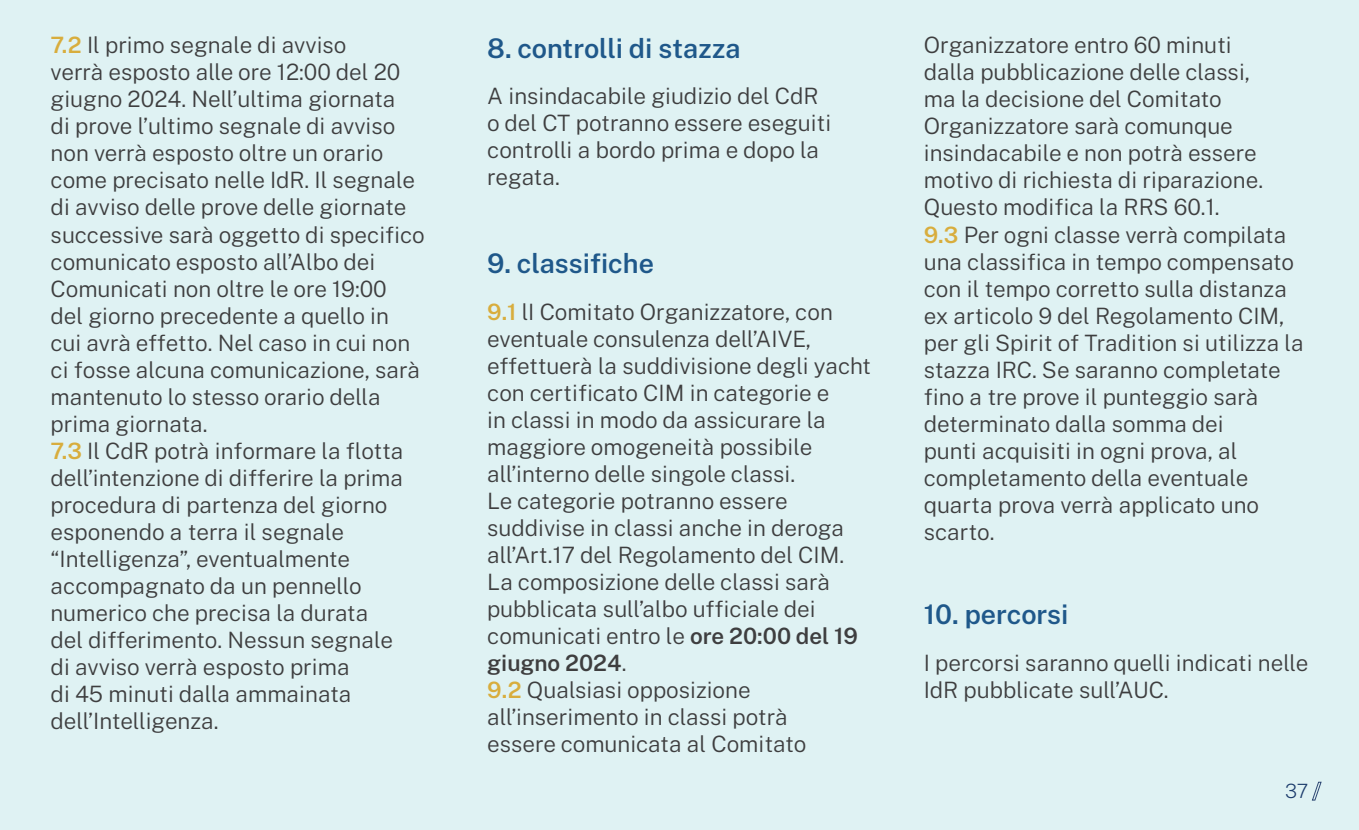
<style>
.page{position:relative;width:1359px;height:830px;background:#fff}
.page>*{position:absolute;margin:0;border:0;box-sizing:border-box;transform-origin:0 0}
.Titoli_paragrafi{font:600 27px "Public Sans";color:#1f588a}
.Testi_lunghi{font:300 22.5px/27px "Public Sans";color:#3e3e3f}
.t1{font:200 19.57px "Public Sans";color:#1b3b6b}
.s1{font-weight:600;color:#d8ad3d}
.s2{font-weight:600}
.s3{font-weight:700;font-size:24.07px;color:#2d4773}
</style>
<div class="page">
<div style="left:0;top:0;width:1359px;height:829px;background:#dff2f3"></div>
<p class="Testi_lunghi" style="left:51px;top:30px;width:376px"><span class="s1">7.2</span> Il primo segnale di avviso<br>verrà esposto alle ore 12:00 del 20 giugno 2024. Nell’ultima giornata<br>di prove l’ultimo segnale di avviso non verrà esposto oltre un orario come precisato nelle IdR. Il segnale di avviso delle prove delle giornate successive sarà oggetto di specifi co comunicato esposto all’Albo dei Comunicati non oltre le ore 19:00 del giorno precedente a quello in cui avrà effetto. Nel caso in cui non ci fosse alcuna comunicazione, sarà mantenuto lo stesso orario della prima giornata.</p>
<p class="Testi_lunghi" style="left:51px;top:435px;width:354px"><span class="s1">7.3</span> Il CdR potrà informare la flotta dell’intenzione di differire la prima procedura di partenza del giorno esponendo a terra il segnale “Intelligenza”, eventualmente accompagnato da un pennello numerico che precisa la durata del differimento. Nessun segnale di avviso verrà esposto prima<br>di 45 minuti dalla ammainata dell’Intelligenza.</p>
<p class="Titoli_paragrafi" style="left:487px;top:28px;width:255px">8. controlli di stazza</p>
<p class="Testi_lunghi" style="left:487px;top:81px;width:346px">A insindacabile giudizio del CdR o del CT potranno essere eseguiti controlli a bordo prima e dopo la regata.</p>
<p class="Titoli_paragrafi" style="left:487px;top:243px;width:168px">9. classifiche</p>
<p class="Testi_lunghi" style="left:487px;top:297px;width:385px"><span class="s1">9.1</span> lI Comitato Organizzatore, con eventuale consulenza dell’AIVE, effettuerà la suddivisione degli yacht con certificato CIM in categorie e<br>in classi in modo da assicurare la maggiore omogeneità possibile all’interno delle singole classi.<br>Le categorie potranno essere suddivise in classi anche in deroga all’Art.17 del Regolamento del CIM.<br>La composizione delle classi sarà pubblicata sull’albo ufficiale dei comunicati entro le <span class="s2">ore 20:00 del 19 giugno 2024</span>.</p>
<p class="Testi_lunghi" style="left:487px;top:675px;width:321px"><span class="s1">9.2</span> Qualsiasi opposizione all’inserimento in classi potrà essere comunicata al Comitato</p>
<p class="Testi_lunghi" style="left:924px;top:30px;width:341px">Organizzatore entro 60 minuti dalla pubblicazione delle classi, ma la decisione del Comitato<br>Organizzatore sarà comunque insindacabile e non potrà essere motivo di richiesta di riparazione.<br>Questo modifica la RRS 60.1.</p>
<p class="Testi_lunghi" style="left:924px;top:219px;width:381px"><span class="s1">9.3</span> Per ogni classe verrà compilata una classifica in tempo compensato con il tempo corretto sulla distanza ex articolo 9 del Regolamento CIM, per gli Spirit of Tradition si utilizza la stazza IRC. Se saranno completate<br>fi no a tre prove il punteggio sarà determinato dalla somma dei<br>punti acquisiti in ogni prova, al completamento della eventuale quarta prova verrà applicato uno scarto.</p>
<p class="Titoli_paragrafi" style="left:924px;top:594px;width:146px">10. percorsi</p>
<p class="Testi_lunghi" style="left:924px;top:647px;width:386px">I percorsi saranno quelli indicati nelle<br>IdR pubblicate sull’AUC.</p>
<p class="t1" style="left:1285px;top:776px;width:38px">37<span class="s3">/</span></p>
</div>
